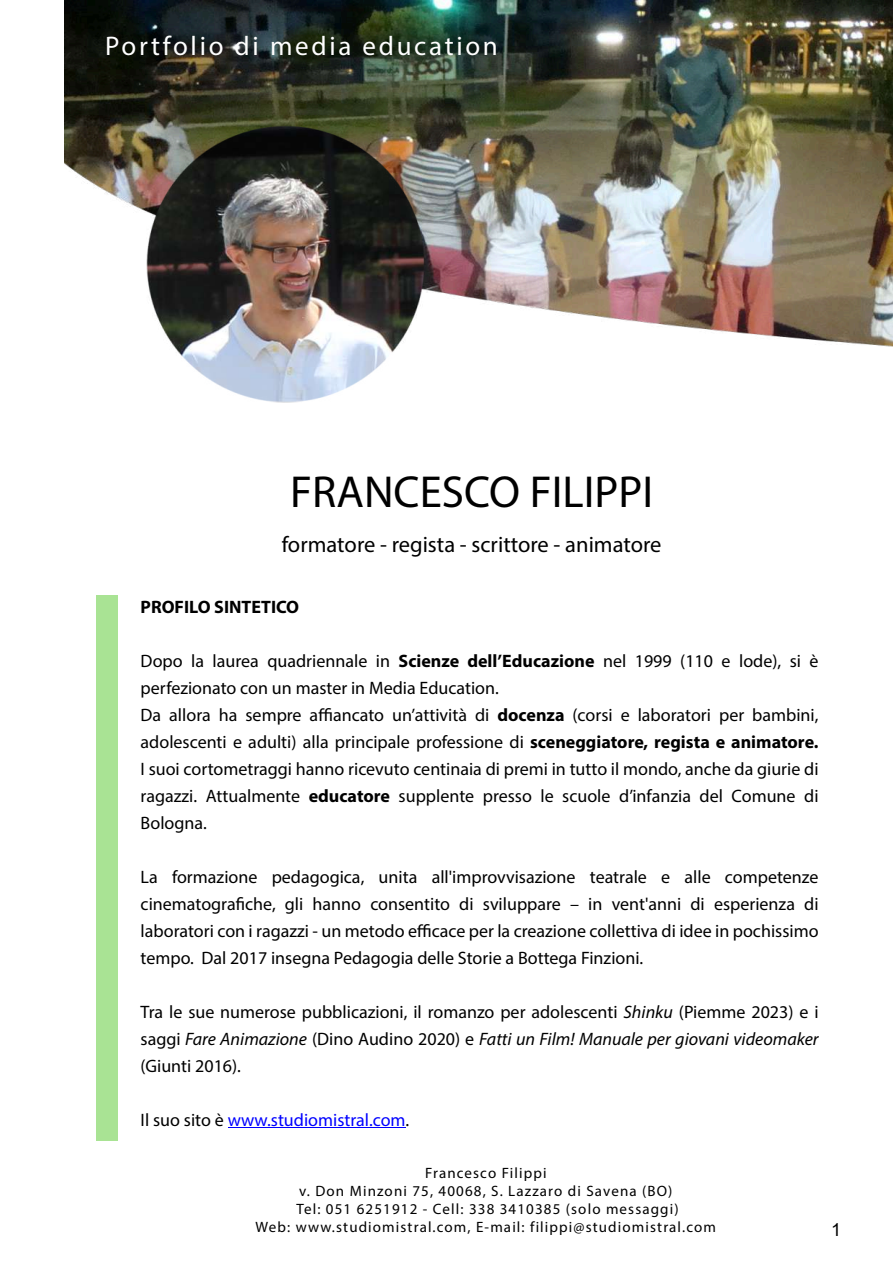
<style>
.page{position:relative;width:893px;height:1263px;background:#fff}
.page>*{position:absolute;margin:0;border:0;box-sizing:border-box;transform-origin:0 0}
.t1{font:45px "Myriad Pro";color:#000}
.t2{font:27px "Myriad Pro";letter-spacing:.1em;color:#fff}
.t3{font:22.5px "Myriad Pro";color:#000}
.t4{font:18px/27px "Myriad Pro";color:#000;text-align:justify}
.t5{font:18px "Myriad Pro";color:#00f}
.t6{font:700 18px "Myriad Pro";color:#000}
.t7{font:18px "Arial";color:#000}
.t8{font:15px/18px "Myriad Pro";letter-spacing:.075em;color:#000;text-align:center}
.s1{font-weight:700}
.s2{font-style:italic}
.s3{color:#000}
</style>
<div class="page">
<img style="left:65px;top:0;width:828px;height:347px">
<hr style="left:228px;top:1127px;width:177px;height:1px;background:#00f">
<img style="left:146px;top:125px;width:278px;height:278px">
<div style="left:96px;top:595px;width:22px;height:545px;background:#a9e394"></div>
<h2 class="t2" style="left:105px;top:35px;width:394px">Portfolio di media education</h2>
<h1 class="t1" style="left:290px;top:473px;width:364px">FRANCESCO FILIPPI</h1>
<p class="t3" style="left:282px;top:535px;width:381px">formatore - regista - scrittore - animatore</p>
<p class="t6" style="left:141px;top:599px;width:160px">PROFILO SINTETICO</p>
<p class="t4" style="left:141px;top:649px;width:679px;text-align:left">Dopo la laurea quadriennale in <span class="s1">Scienze dell’Educazione</span> nel 1999 (110 e lode), si è perfezionato con un master in Media Education.<br>Da allora ha sempre affiancato un’attività di <span class="s1">docenza</span> (corsi e laboratori per bambini, adolescenti e adulti) alla principale professione di <span class="s1">sceneggiatore, regista e animatore.<br></span>I suoi cortometraggi hanno ricevuto centinaia di premi in tutto il mondo, anche da giurie di ragazzi. Attualmente <span class="s1">educatore</span> supplente presso le scuole d’infanzia del Comune di Bologna.</p>
<p class="t4" style="left:141px;top:865px;width:679px">La formazione pedagogica, unita all'improvvisazione teatrale e alle competenze cinematografiche, gli hanno consentito di sviluppare – in vent'anni di esperienza di laboratori con i ragazzi - un metodo efficace per la creazione collettiva di idee in pochissimo tempo. Dal 2017 insegna Pedagogia delle Storie a Bottega Finzioni.</p>
<p class="t4" style="left:141px;top:1000px;width:679px">Tra le sue numerose pubblicazioni, il romanzo per adolescenti <span class="s2">Shinku</span> (Piemme 2023) e i saggi <span class="s2">Fare Animazione</span> (Dino Audino 2020) e <span class="s2">Fatti un Film! Manuale per giovani videomaker </span>(Giunti 2016).</p>
<p class="t5" style="left:141px;top:1112px;width:270px"><span class="s3">Il suo sito è</span> www.studiomistral.com<span class="s3">.</span></p>
<p class="t8" style="left:255px;top:1165px;width:462px">Francesco Filippi<br>v. Don Minzoni 75, 40068, S. Lazzaro di Savena (BO)<br>Tel: 051 6251912 - Cell: 338 3410385 (solo messaggi)<br>Web: www.studiomistral.com, E-mail: filippi@studiomistral.com</p>
<p class="t7" style="left:831px;top:1222px;width:12px">1</p>
</div>
